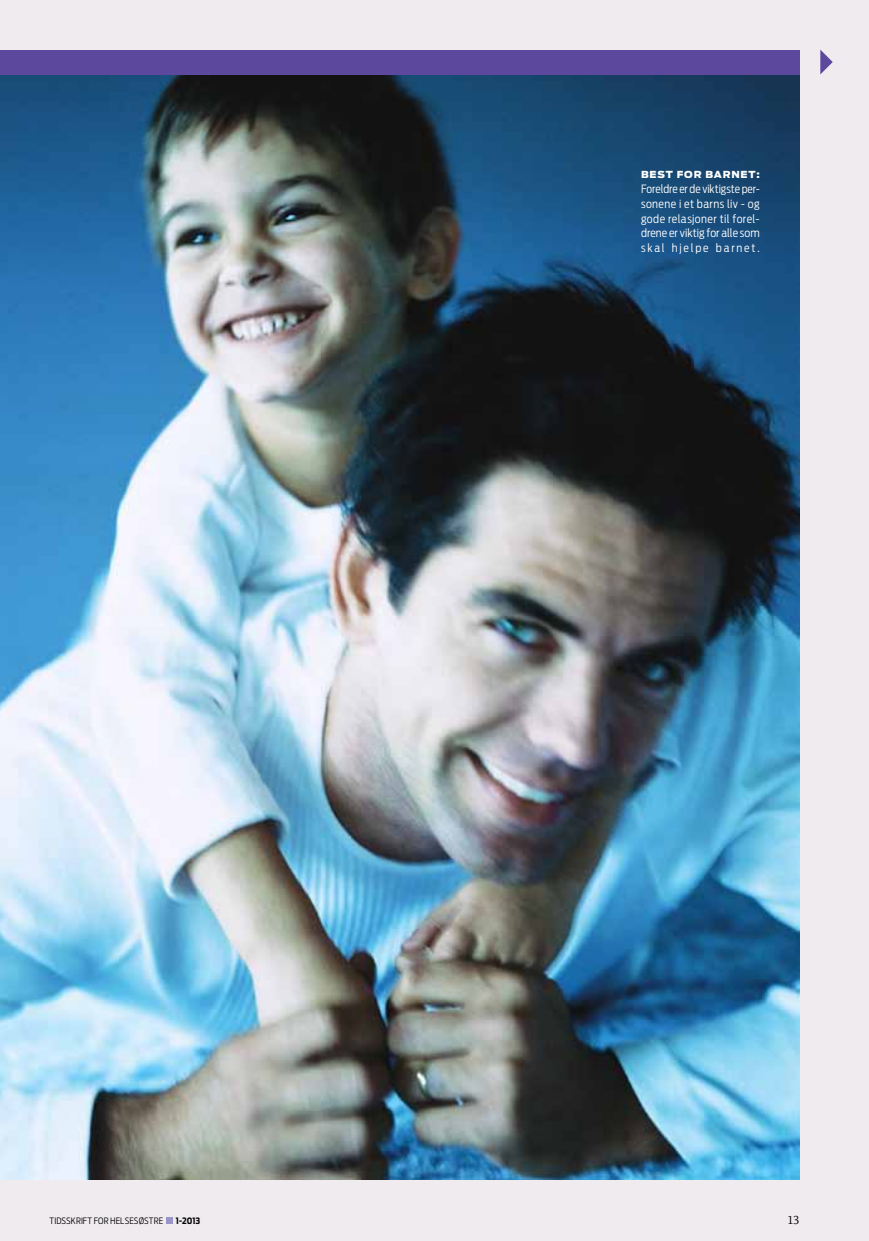
<style>
.page{position:relative;width:869px;height:1241px;background:#fff}
.page>*{position:absolute;margin:0;border:0;box-sizing:border-box;transform-origin:0 0}
.t1{font:13.12px "Whitman Roman LF";color:#000}
.t2{font:300 11.38px/14.9px "Antenna Cond";letter-spacing:.03em;color:#fff;text-align:justify}
.t3{font:900 9.62px "Antenna";letter-spacing:.075em;color:#fff}
.t4{font:300 8.75px "Antenna Cond";letter-spacing:.015em;color:#000}
.t5{font:700 8.75px "Antenna Cond";color:#000}
</style>
<div class="page">
<div style="left:0;top:0;width:868px;height:1240px;background:#efebee"></div>
<img style="left:0;top:74px;width:799px;height:1105px">
<div style="left:0;top:50px;width:799px;height:24px;background:#5c489d"></div>
<svg style="left:820px;top:50px;width:12px;height:24px"></svg>
<div style="left:166px;top:1216px;width:7px;height:7px;background:#9895c9"></div>
<p class="t3" style="left:640px;top:169px;width:120px">BEST FOR BARNET:</p>
<p class="t2" style="left:640px;top:181px;width:120px">Foreldre er de viktigste per&shy;sonene i et barns liv - og gode relasjoner til forel&shy;drene er viktig for alle som skal hjelpe barnet.</p>
<p class="t4" style="left:50px;top:1214px;width:115px">TIDSSKRIFT FOR HELSESØSTRE</p>
<p class="t5" style="left:176px;top:1214px;width:26px">1-2013</p>
<p class="t1" style="left:787px;top:1212px;width:13px">13</p>
</div>
